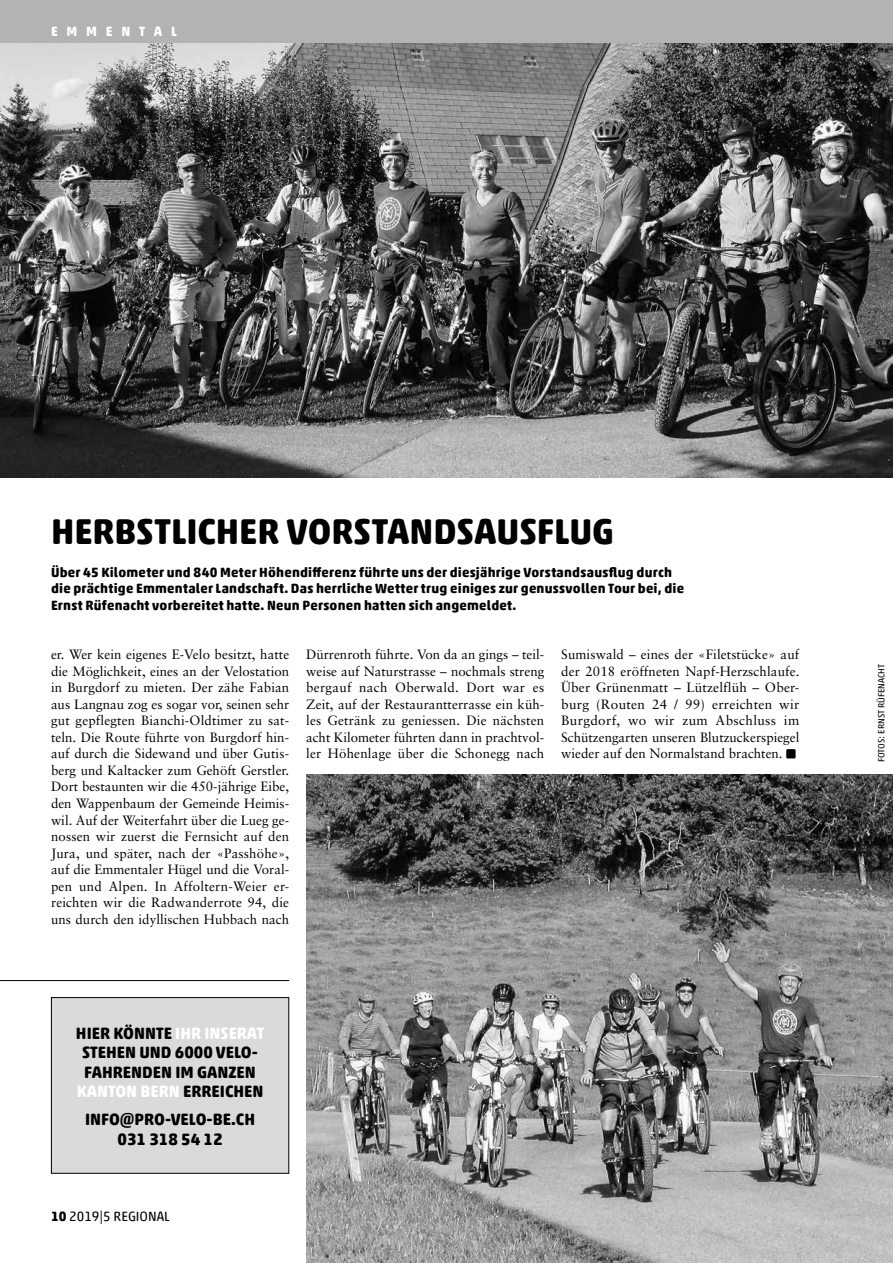
<style>
.page{position:relative;width:893px;height:1263px;background:#fff}
.page>*{position:absolute;margin:0;border:0;box-sizing:border-box;transform-origin:0 0}
.t1{font:700 36px "Akko Rounded Pro";color:#000}
.t2{font:700 16.5px/19.5px "Akko Rounded Pro";color:#000;text-align:center}
.t3{font:13.5px/16.5px "Sabon";letter-spacing:.005em;color:#000;text-align:justify}
.t4{font:700 13.5px/16.5px "Akko Rounded Pro";letter-spacing:.015em;color:#000}
.t5{font:13.5px "Akko Rounded Pro";color:#000}
.t6{font:700 13.5px "Akko Rounded Pro";letter-spacing:.65em;color:#fff}
.t7{font:9px "Akko Rounded Pro";color:#000}
.s1{color:#fff}
.s2{font-weight:700}
</style>
<div class="page">
<div style="left:786px;top:749px;width:10px;height:9px;background:#000"></div>
<img style="left:0;top:43px;width:893px;height:435px">
<img style="left:306px;top:775px;width:587px;height:488px">
<div style="left:0;top:0;width:893px;height:43px;background:#b1b3b4"></div>
<div style="left:51px;top:997px;width:238px;height:176px;background:#d9dadb"></div>
<div style="left:51px;top:997px;width:238px;height:177px;border:1px solid #000"></div>
<hr style="left:0;top:980px;width:289px;height:1px;background:#000">
<p class="t6" style="left:51px;top:22px;width:127px">EMMENTAL</p>
<h1 class="t1" style="left:51px;top:509px;width:565px">HERBSTLICHER VORSTANDSAUSFLUG</h1>
<p class="t4" style="left:51px;top:564px;width:635px">Über 45 Kilometer und 840 Meter Höhendifferenz führte uns der diesjährige Vorstandsausflug durch die prächtige Emmentaler Landschaft. Das herrliche Wetter trug einiges zur genussvollen Tour bei, die<br>Ernst Rüfenacht vorbereitet hatte. Neun Personen hatten sich angemeldet.</p>
<p class="t3" style="left:51px;top:646px;width:240px">er. Wer kein eigenes E-Velo besitzt, hatte die Möglichkeit, eines an der Velostation in Burgdorf zu mieten. Der zähe Fabian aus Langnau zog es sogar vor, seinen sehr gut gepflegten Bianchi-Oldtimer zu sat&shy;teln. Die Route führte von Burgdorf hin&shy;auf durch die Sidewand und über Gutis&shy;berg und Kaltacker zum Gehöft Gerstler.<br>Dort bestaunten wir die 450-jährige Eibe, den Wappenbaum der Gemeinde Heimis&shy;wil. Auf der Weiterfahrt über die Lueg ge&shy;nossen wir zuerst die Fernsicht auf den Jura, und später, nach der «Passhöhe», auf die Emmentaler Hügel und die Voral&shy;pen und Alpen. In Affoltern-Weier er&shy;reichten wir die Radwanderrote 94, die uns durch den idyllischen Hubbach nach</p>
<p class="t3" style="left:306px;top:646px;width:240px">Dürrenroth führte. Von da an gings – teil&shy;weise auf Naturstrasse – nochmals streng bergauf nach Oberwald. Dort war es Zeit, auf der Restaurantterrasse ein küh&shy;les Getränk zu geniessen. Die nächsten acht Kilometer führten dann in prachtvol&shy;ler Höhenlage über die Schonegg nach</p>
<p class="t3" style="left:561px;top:646px;width:240px">Sumiswald – eines der «Filetstücke» auf der 2018 eröffneten Napf-Herzschlaufe.<br>Über Grünenmatt – Lützelflüh – Ober&shy;burg (Routen 24 / 99) erreichten wir Burgdorf, wo wir zum Abschluss im Schützengarten unseren Blutzuckerspiegel wieder auf den Normalstand brachten.</p>
<p class="t2" style="left:76px;top:1023px;width:190px">HIER KÖNNTE <span class="s1">IHR INSERAT<br></span>STEHEN UND 6000 VELO-<br>FAHRENDEN IM GANZEN<br><span class="s1">KANTON BERN</span> ERREICHEN</p>
<p class="t2" style="left:85px;top:1109px;width:172px">INFO@PRO-VELO-BE.CH<br>031 318 54 12</p>
<p class="t5" style="left:51px;top:1207px;width:120px"><span class="s2">10</span> 2019|5 REGIONAL</p>
<p class="t7" style="left:876px;top:762px;width:100px;rotate:-90deg">FOTOS: ERNST RÜFENACHT</p>
</div>
